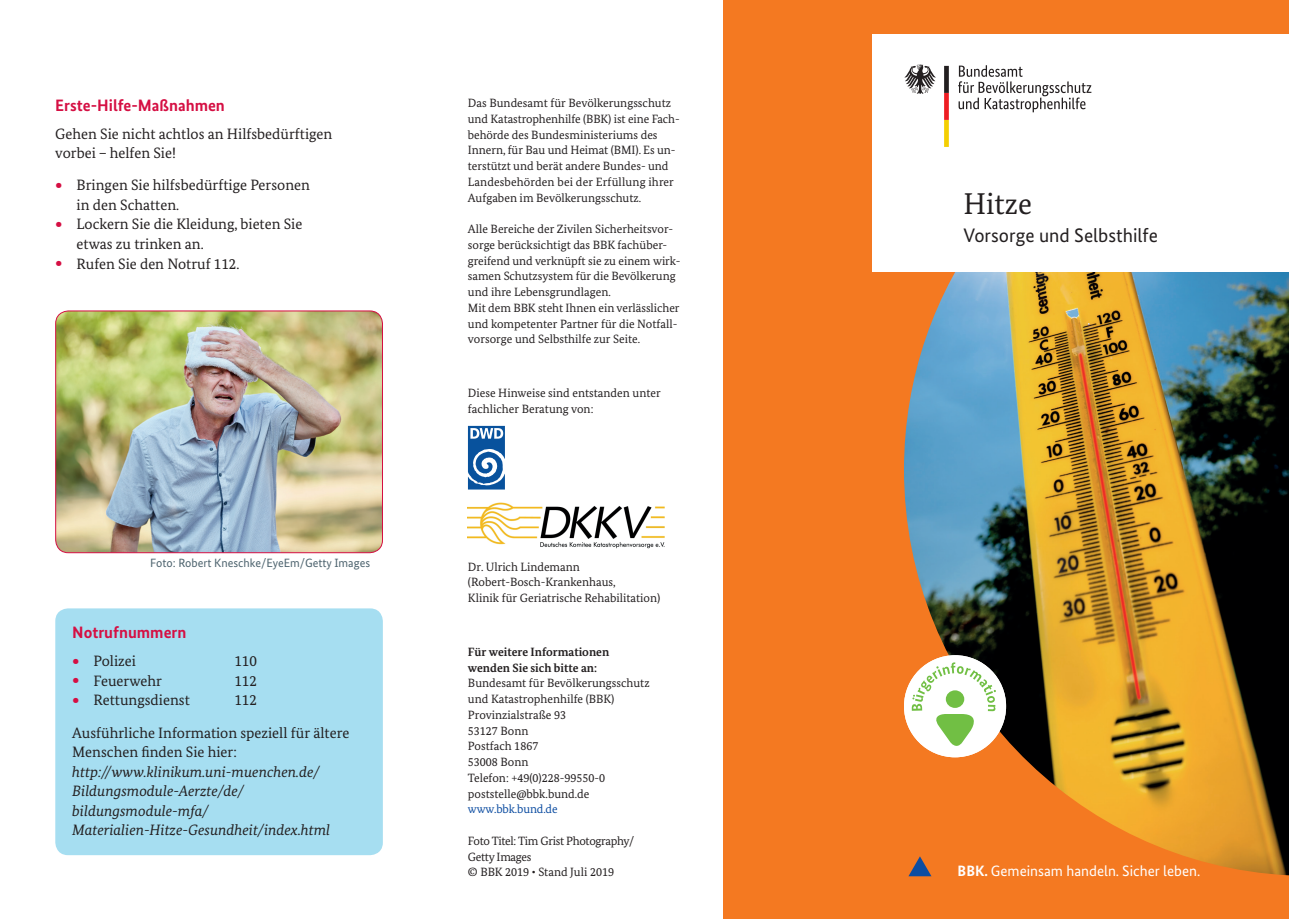
<style>
.page{position:relative;width:1289px;height:919px;background:#fff}
.page>*{position:absolute;margin:0;border:0;box-sizing:border-box;transform-origin:0 0}
.t1{font:30px "Bundes Serif";color:#231f20}
.t2{font:19.5px "Bundes Sans";color:#231f20}
.t3{font:700 16.5px "Bundes Sans";color:#d50f43}
.t4{font:15px/19.5px "Bundes Serif";color:#231f20}
.t5{font:italic 15px/19.5px "Bundes Serif";color:#231f20}
.t6{font:15px "Bundes Sans";color:#fff}
.t7{font:12px/15.8px "Bundes Serif";color:#231f20}
.t8{font:12px/15.8px "Bundes Serif";letter-spacing:-.025em;color:#231f20}
.t9{font:700 12px/15.8px "Bundes Serif";color:#231f20}
.t10{font:12px "Bundes Sans";color:#4d636e}
.t11{font:12px "Bundes Serif";letter-spacing:-.01em;color:#0d4da1}
.s1{font-weight:700;font-size:22.5px;color:#d50f43}
.s2{font-weight:700}
</style>
<div class="page">
<div style="left:723px;top:0;width:565px;height:918px;background:#f47921"></div>
<svg style="left:908px;top:875px;width:23px;height:1px"></svg>
<img style="left:904px;top:272px;width:384px;height:603px">
<div style="left:904px;top:655px;width:102px;height:102px;background:#fff;border-radius:50%"></div>
<svg style="left:911px;top:662px;width:85px;height:88px"></svg>
<div style="left:55px;top:608px;width:328px;height:247px;background:#a6def1;border-radius:13px"></div>
<img style="left:468px;top:502px;width:197px;height:46px">
<svg style="left:468px;top:426px;width:37px;height:63px"></svg>
<img style="left:56px;top:311px;width:326px;height:241px">
<div style="left:55px;top:310px;width:328px;height:243px;border:1px solid #d50f43;border-radius:13px"></div>
<div style="left:872px;top:34px;width:416px;height:238px;background:#fff"></div>
<svg style="left:958px;top:65px;width:133px;height:47px"></svg>
<svg style="left:904px;top:65px;width:31px;height:29px"></svg>
<svg style="left:944px;top:66px;width:4px;height:81px"></svg>
<h3 class="t3" style="left:55px;top:95px;width:171px">Erste-Hilfe-Maßnahmen</h3>
<p class="t4" style="left:55px;top:124px;width:279px">Gehen Sie nicht achtlos an Hilfsbedürftigen vorbei – helfen Sie!</p>
<p class="t4" style="left:55px;top:175px;width:256px"><span class="s1">∙</span> Bringen Sie hilfsbedürftige Personen</p>
<p class="t4" style="left:77px;top:195px;width:104px">in den Schatten.</p>
<p class="t4" style="left:55px;top:214px;width:248px"><span class="s1">∙</span> Lockern Sie die Kleidung, bieten Sie</p>
<p class="t4" style="left:77px;top:234px;width:129px">etwas zu trinken an.</p>
<p class="t4" style="left:55px;top:253px;width:186px"><span class="s1">∙</span> Rufen Sie den Notruf 112.</p>
<p class="t10" style="left:150px;top:555px;width:221px">Foto: Robert Kneschke/EyeEm/Getty Images</p>
<h3 class="t3" style="left:72px;top:622px;width:116px">Notrufnummern</h3>
<p class="t4" style="left:72px;top:651px;width:65px"><span class="s1">∙</span> Polizei</p>
<p class="t4" style="left:234px;top:651px;width:24px">110</p>
<p class="t4" style="left:72px;top:670px;width:91px"><span class="s1">∙</span> Feuerwehr</p>
<p class="t4" style="left:234px;top:670px;width:24px">112</p>
<p class="t4" style="left:72px;top:690px;width:119px"><span class="s1">∙</span> Rettungsdienst</p>
<p class="t4" style="left:72px;top:683px;width:278px;line-height:32.2px;text-indent:162px">112<br>Ausführliche Information speziell für ältere</p>
<p class="t4" style="left:72px;top:742px;width:166px">Menschen finden Sie hier:</p>
<p class="t5" style="left:72px;top:761px;width:259px">http://www.klinikum.uni-muenchen.de/ Bildungsmodule-Aerzte/de/ bildungsmodule-mfa/ Materialien-Hitze-Gesundheit/index.html</p>
<p class="t7" style="left:468px;top:95px;width:213px">Das Bundesamt für Bevölkerungsschutz und Katastrophenhilfe (BBK) ist eine Fach&shy;behörde des Bundesministeriums des Innern, für Bau und Heimat (BMI). Es un&shy;terstützt und berät andere Bundes- und Landesbehörden bei der Erfüllung ihrer Aufgaben im Bevölkerungsschutz.</p>
<p class="t7" style="left:468px;top:221px;width:214px">Alle Bereiche der Zivilen Sicherheitsvor&shy;sorge berücksichtigt das BBK fachüber&shy;greifend und verknüpft sie zu einem wirk&shy;samen Schutzsystem für die Bevölkerung und ihre Lebensgrundlagen.<br>Mit dem BBK steht Ihnen ein verlässlicher und kompetenter Partner für die Notfall&shy;vorsorge und Selbsthilfe zur Seite.</p>
<p class="t7" style="left:468px;top:385px;width:194px">Diese Hinweise sind entstanden unter fachlicher Beratung von:</p>
<p class="t7" style="left:468px;top:558px;width:194px">Dr. Ulrich Lindemann (Robert-Bosch-Krankenhaus,<br>Klinik für Geriatrische Rehabilitation)</p>
<p class="t9" style="left:468px;top:643px;width:143px">Für weitere Informationen wenden Sie sich bitte an:</p>
<p class="t7" style="left:468px;top:675px;width:183px">Bundesamt für Bevölkerungsschutz und Katastrophenhilfe (BBK)<br>Provinzialstraße 93<br>53127 Bonn<br>Postfach 1867<br>53008 Bonn<br>Telefon: +49(0)228-99550-0 poststelle@bbk.bund.de</p>
<p class="t11" style="left:468px;top:801px;width:91px">www.bbk.bund.de</p>
<p class="t8" style="left:468px;top:832px;width:168px">Foto Titel: Tim Grist Photography/<br>Getty Images<br>© BBK 2019 • Stand Juli 2019</p>
<h1 class="t1" style="left:963px;top:186px;width:70px">Hitze</h1>
<h2 class="t2" style="left:963px;top:223px;width:196px">Vorsorge und Selbsthilfe</h2>
<p class="t6" style="left:957px;top:861px;width:244px"><span class="s2">BBK.</span> Gemeinsam handeln. Sicher leben.</p>
</div>
